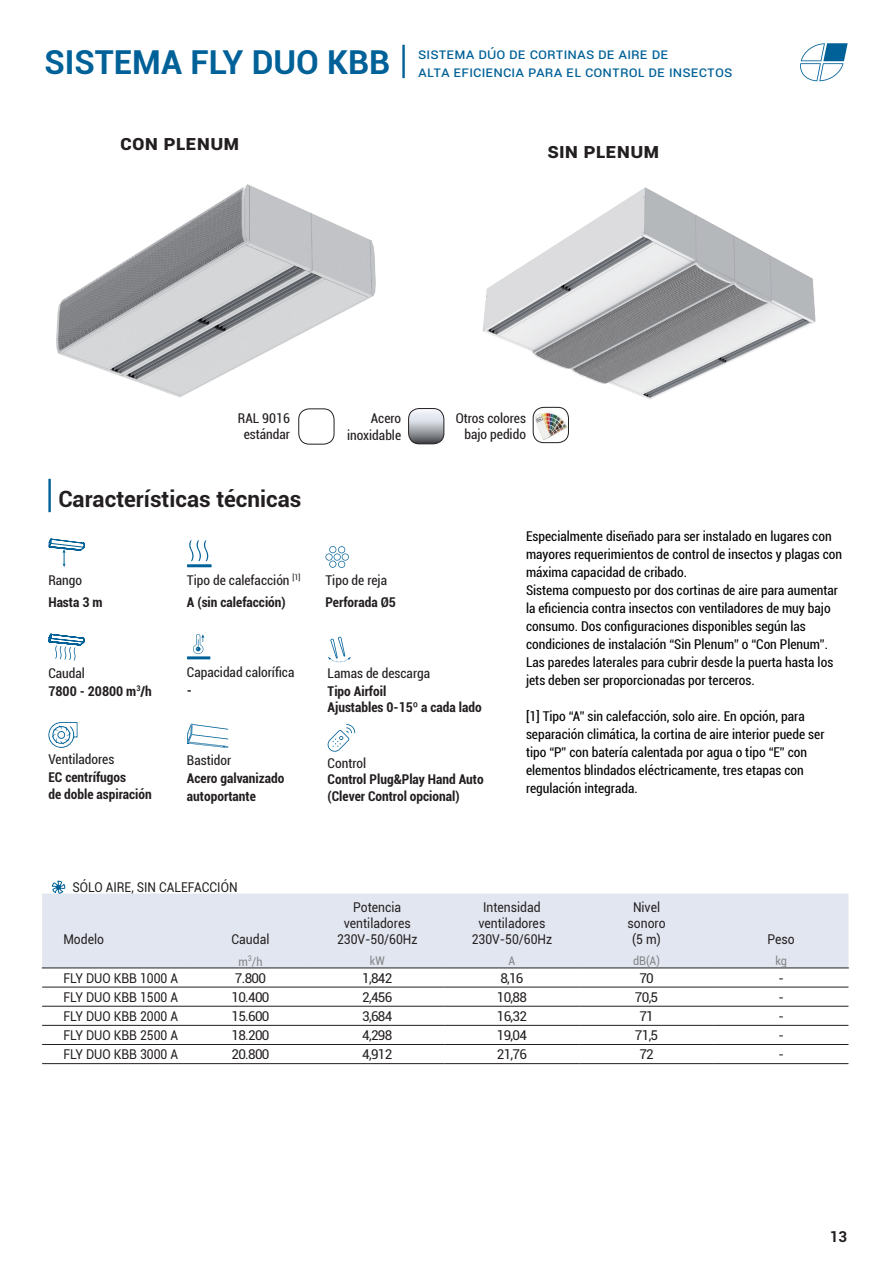
<style>
.page{position:relative;width:893px;height:1263px;background:#fff}
.page>*{position:absolute;margin:0;border:0;box-sizing:border-box;transform-origin:0 0}
.t1{font:700 33px "Roboto";color:#006198}
.t2{font:700 22.5px "Roboto";color:#231f20}
.t3{font:700 21px "Roboto";color:#231f20}
.t4{font:15px/18px "Roboto";color:#006198}
.t5{font:700 15px "Roboto";color:#231f20}
.t6{font:condensed 13.5px/18px "Roboto";color:#020304}
.t7{font:13.5px/16.2px "Roboto";color:#231f20;text-align:center;scale:.9 1}
.t8{font:700 condensed 13.5px/16.2px "Roboto";color:#231f20}
.t9{font:condensed 13.5px/16.2px "Roboto";color:#231f20;text-align:right}
.t10{font:13.5px "Roboto";color:#231f20}
.t11{font:12px "Roboto";color:#808285;scale:.9 1}
</style>
<div class="page">
<svg style="left:800px;top:43px;width:48px;height:38px"></svg>
<img style="left:56px;top:184px;width:320px;height:213px">
<div style="left:42px;top:893px;width:806px;height:75px;background:#e2e6f0"></div>
<hr style="left:42px;top:987px;width:149px;height:1px;background:#231f20">
<hr style="left:42px;top:1006px;width:149px;height:1px;background:#231f20">
<hr style="left:42px;top:1025px;width:149px;height:1px;background:#231f20">
<hr style="left:42px;top:1044px;width:149px;height:1px;background:#231f20">
<hr style="left:42px;top:1063px;width:149px;height:1px;background:#231f20">
<hr style="left:714px;top:987px;width:134px;height:1px;background:#231f20">
<hr style="left:714px;top:1006px;width:134px;height:1px;background:#231f20">
<hr style="left:714px;top:1025px;width:134px;height:1px;background:#231f20">
<hr style="left:714px;top:1044px;width:134px;height:1px;background:#231f20">
<hr style="left:42px;top:968px;width:149px;height:1px;background:#231f20">
<hr style="left:191px;top:968px;width:119px;height:1px;background:#231f20">
<hr style="left:310px;top:968px;width:135px;height:1px;background:#231f20">
<hr style="left:445px;top:968px;width:134px;height:1px;background:#231f20">
<hr style="left:579px;top:968px;width:135px;height:1px;background:#231f20">
<hr style="left:714px;top:968px;width:135px;height:1px;background:#231f20">
<hr style="left:191px;top:987px;width:119px;height:1px;background:#231f20">
<hr style="left:310px;top:987px;width:135px;height:1px;background:#231f20">
<hr style="left:445px;top:987px;width:134px;height:1px;background:#231f20">
<hr style="left:579px;top:987px;width:135px;height:1px;background:#231f20">
<hr style="left:191px;top:1006px;width:119px;height:1px;background:#231f20">
<hr style="left:310px;top:1006px;width:135px;height:1px;background:#231f20">
<hr style="left:445px;top:1006px;width:134px;height:1px;background:#231f20">
<hr style="left:579px;top:1006px;width:135px;height:1px;background:#231f20">
<hr style="left:191px;top:1025px;width:119px;height:1px;background:#231f20">
<hr style="left:310px;top:1025px;width:135px;height:1px;background:#231f20">
<hr style="left:445px;top:1025px;width:134px;height:1px;background:#231f20">
<hr style="left:579px;top:1025px;width:135px;height:1px;background:#231f20">
<hr style="left:191px;top:1044px;width:119px;height:1px;background:#231f20">
<hr style="left:191px;top:1063px;width:119px;height:1px;background:#231f20">
<hr style="left:310px;top:1044px;width:135px;height:1px;background:#231f20">
<hr style="left:310px;top:1063px;width:135px;height:1px;background:#231f20">
<hr style="left:445px;top:1044px;width:134px;height:1px;background:#231f20">
<hr style="left:445px;top:1063px;width:134px;height:1px;background:#231f20">
<hr style="left:579px;top:1044px;width:135px;height:1px;background:#231f20">
<hr style="left:579px;top:1063px;width:135px;height:1px;background:#231f20">
<hr style="left:714px;top:1063px;width:134px;height:1px;background:#231f20">
<hr style="left:402px;top:45px;width:3px;height:33px;background:#006198">
<svg style="left:52px;top:880px;width:13px;height:14px"></svg>
<svg style="left:48px;top:538px;width:37px;height:29px"></svg>
<svg style="left:187px;top:540px;width:25px;height:27px"></svg>
<svg style="left:187px;top:634px;width:23px;height:25px"></svg>
<svg style="left:325px;top:546px;width:24px;height:22px"></svg>
<svg style="left:328px;top:724px;width:27px;height:28px"></svg>
<svg style="left:48px;top:633px;width:37px;height:27px"></svg>
<svg style="left:328px;top:637px;width:23px;height:25px"></svg>
<svg style="left:48px;top:722px;width:30px;height:26px"></svg>
<svg style="left:187px;top:724px;width:41px;height:24px"></svg>
<hr style="left:48px;top:479px;width:3px;height:33px;background:#006198">
<img style="left:482px;top:187px;width:334px;height:239px">
<div style="left:298px;top:408px;width:36px;height:36px;border:1px solid #231f20;border-radius:11px"></div>
<img style="left:534px;top:409px;width:35px;height:31px">
<div style="left:533px;top:407px;width:36px;height:36px;border:1px solid #231f20;border-radius:11px"></div>
<svg style="left:409px;top:408px;width:35px;height:36px"></svg>
<div style="left:408px;top:408px;width:36px;height:36px;border:1px solid #231f20;border-radius:11px"></div>
<h1 class="t1" style="left:44px;top:39px;width:347px">SISTEMA FLY DUO KBB</h1>
<h3 class="t3" style="left:120px;top:128px;width:68px">CON Plenu</h3>
<h3 class="t3" style="left:223px;top:128px;width:17px">m</h3>
<p class="t4" style="left:418px;top:44px;width:316px">Sistema Dúo de Cortinas de aire DE<br>Alta Eficiencia para el control de insectos</p>
<h3 class="t3" style="left:548px;top:136px;width:61px">SIN Plenu</h3>
<h3 class="t3" style="left:643px;top:136px;width:17px">m</h3>
<p class="t9" style="left:238px;top:410px;width:54px;text-align:center">RAL 9016 estándar</p>
<p class="t9" style="left:456px;top:409px;width:72px">Otros colores bajo pedido</p>
<p class="t9" style="left:347px;top:410px;width:56px">Acero inoxidable</p>
<h2 class="t2" style="left:58px;top:483px;width:245px">Características técnicas</h2>
<p class="t9" style="left:48px;top:571px;width:35px">Rango</p>
<p class="t9" style="left:187px;top:571px;width:115px">Tipo de calefacción <sup>[1]</sup></p>
<p class="t9" style="left:325px;top:572px;width:63px">Tipo de reja</p>
<p class="t8" style="left:48px;top:594px;width:56px">Hasta 3 m</p>
<p class="t8" style="left:187px;top:594px;width:100px">A (sin calefacción)</p>
<p class="t8" style="left:325px;top:593px;width:72px">Perforada ☼Ø5</p>
<p class="t9" style="left:48px;top:664px;width:38px">Caudal</p>
<p class="t9" style="left:187px;top:663px;width:109px">Capacidad calorífica</p>
<p class="t9" style="left:328px;top:664px;width:104px">Lamas de descarga</p>
<p class="t8" style="left:48px;top:682px;width:105px">7800 - 20800 m<sup>3</sup>/h</p>
<p class="t8" style="left:187px;top:682px;width:7px">-</p>
<p class="t8" style="left:328px;top:682px;width:156px">Tipo Airfoil<br>Ajustables 0-15º a cada lado</p>
<p class="t9" style="left:48px;top:750px;width:67px">Ventiladores</p>
<p class="t8" style="left:48px;top:769px;width:105px">EC centrífugos<br>de doble aspiración</p>
<p class="t9" style="left:187px;top:752px;width:46px">Bastidor</p>
<p class="t8" style="left:187px;top:769px;width:99px;line-height:18px">Acero galvanizado autoportante</p>
<p class="t9" style="left:328px;top:754px;width:40px">Control</p>
<p class="t8" style="left:328px;top:771px;width:158px">Control Plug&amp;Play Hand Auto (Clever Control opcional)</p>
<p class="t6" style="left:526px;top:527px;width:318px">Especialmente diseñado para ser instalado en lugares con mayores requerimientos de control de insectos y plagas con máxima capacidad de cribado.<br>Sistema compuesto por dos cortinas de aire para aumentar la eficiencia contra insectos con ventiladores de muy bajo consumo. Dos configuraciones disponibles según las condiciones de instalación “Sin Plenum” o “Con Plenum”.<br>Las paredes laterales para cubrir desde la puerta hasta los jets deben ser proporcionadas por terceros.</p>
<p class="t6" style="left:526px;top:707px;width:300px">[1] Tipo “A” sin calefacción, solo aire. En opción, para separación climática, la cortina de aire interior puede ser tipo “P” con batería calentada por agua o tipo “E” con elementos blindados eléctricamente, tres etapas con regulación integrada.</p>
<p class="t7" style="left:72px;top:878px;width:185px">SÓLO AIRE, SIN CALEFACCIÓN</p>
<p class="t7" style="left:63px;top:931px;width:47px">Modelo</p>
<p class="t7" style="left:232px;top:931px;width:44px">Caudal</p>
<p class="t7" style="left:337px;top:898px;width:91px">Potencia ventiladores<br>230V-50/60Hz</p>
<p class="t7" style="left:472px;top:898px;width:91px">Intensidad ventiladores<br>230V-50/60Hz</p>
<p class="t7" style="left:627px;top:898px;width:44px">Nivel sonoro (5 m)</p>
<p class="t7" style="left:767px;top:931px;width:32px">Peso</p>
<p class="t11" style="left:238px;top:953px;width:28px">m<sup>3</sup>/h</p>
<p class="t11" style="left:370px;top:952px;width:18px">kW</p>
<p class="t11" style="left:508px;top:952px;width:9px">A</p>
<p class="t11" style="left:633px;top:952px;width:32px">dB(A)</p>
<p class="t11" style="left:775px;top:952px;width:14px">kg</p>
<p class="t7" style="left:63px;top:969px;width:129px">FLY DUO KBB 1000 A</p>
<p class="t10" style="left:235px;top:968px;width:33px">7.800</p>
<p class="t10" style="left:362px;top:968px;width:32px">1,842</p>
<p class="t10" style="left:500px;top:968px;width:25px">8,16</p>
<p class="t10" style="left:639px;top:968px;width:16px">70</p>
<p class="t7" style="left:778px;top:969px;width:8px">-</p>
<p class="t7" style="left:63px;top:988px;width:129px">FLY DUO KBB 1500 A</p>
<p class="t10" style="left:232px;top:987px;width:39px">10.400</p>
<p class="t10" style="left:362px;top:987px;width:32px">2,456</p>
<p class="t10" style="left:497px;top:987px;width:32px">10,88</p>
<p class="t10" style="left:635px;top:987px;width:25px">70,5</p>
<p class="t7" style="left:778px;top:988px;width:8px">-</p>
<p class="t7" style="left:63px;top:1007px;width:129px">FLY DUO KBB 2000 A</p>
<p class="t10" style="left:232px;top:1006px;width:39px">15.600</p>
<p class="t10" style="left:362px;top:1006px;width:32px">3,684</p>
<p class="t10" style="left:497px;top:1006px;width:32px">16,32</p>
<p class="t10" style="left:639px;top:1006px;width:16px">71</p>
<p class="t7" style="left:778px;top:1007px;width:8px">-</p>
<p class="t7" style="left:63px;top:1026px;width:129px">FLY DUO KBB 2500 A</p>
<p class="t10" style="left:232px;top:1026px;width:39px">18.200</p>
<p class="t10" style="left:362px;top:1026px;width:32px">4,298</p>
<p class="t10" style="left:497px;top:1026px;width:32px">19,04</p>
<p class="t10" style="left:635px;top:1026px;width:25px">71,5</p>
<p class="t7" style="left:778px;top:1026px;width:8px">-</p>
<p class="t7" style="left:63px;top:1046px;width:129px">FLY DUO KBB 3000 A</p>
<p class="t10" style="left:232px;top:1045px;width:39px">20.800</p>
<p class="t10" style="left:362px;top:1045px;width:32px">4,912</p>
<p class="t10" style="left:497px;top:1045px;width:32px">21,76</p>
<p class="t10" style="left:639px;top:1045px;width:16px">72</p>
<p class="t7" style="left:778px;top:1046px;width:8px">-</p>
<p class="t5" style="left:830px;top:1226px;width:19px">13</p>
</div>
